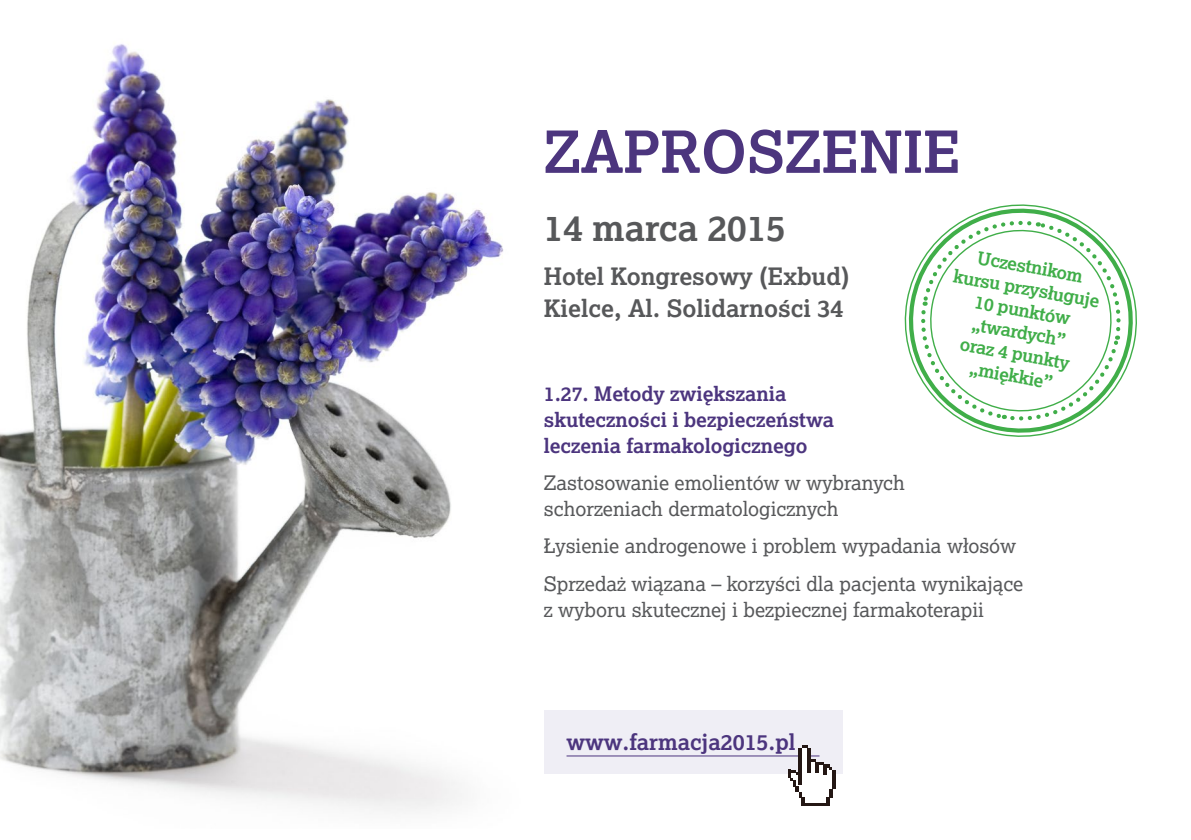
<style>
.page{position:relative;width:1191px;height:840px;background:#fff}
.page>*{position:absolute;margin:0;border:0;box-sizing:border-box;transform-origin:0 0}
.t1{font:700 58px "Lexia";color:#4c357e}
.t2{font:700 36px "Lexia";color:#57585a}
.t3{font:700 24px/32px "Lexia";color:#57585a}
.kategoria{font:700 22px "Lexia";color:#4c357e}
.t4{font:20px/26px "Lexia";color:#57585a}
.t5{font:700 20px/26px "Lexia";color:#4c357e}
.t6{font:700 18px/22px "Lexia";color:#40ae49;text-align:center}
</style>
<div class="page">
<img style="left:0;top:44px;width:503px;height:767px">
<svg style="left:904px;top:204px;width:233px;height:233px"></svg>
<svg style="left:919px;top:219px;width:203px;height:203px"></svg>
<div style="left:544px;top:710px;width:298px;height:63px;background:#efeef5"></div>
<hr style="left:566px;top:755px;width:253px;height:1px;background:#4c357e">
<hr style="left:832px;top:769px;width:3px;height:19px;background:#241714">
<hr style="left:801px;top:802px;width:29px;height:3px;background:#241714">
<svg style="left:788px;top:745px;width:45px;height:58px"></svg>
<p class="t1" style="left:544px;top:115px;width:418px">ZAPROSZENIE</p>
<p class="t2" style="left:544px;top:205px;width:243px">14 marca 2015</p>
<p class="t3" style="left:544px;top:259px;width:307px">Hotel Kongresowy (Exbud)<br>Kielce, Al. Solidarności 34</p>
<p class="t6" style="left:959px;top:242px;width:150px;rotate:10deg">Uczestnikom kursu przysługuje<br>10 punktów „twardych”<br>oraz 4 punkty „miękkie”</p>
<p class="t5" style="left:544px;top:379px;width:292px">1.27. Metody zwiększania skuteczności i bezpieczeństwa leczenia farmakologicznego</p>
<p class="t4" style="left:544px;top:469px;width:362px">Zastosowanie emolientów w wybranych schorzeniach dermatologicznych</p>
<p class="t4" style="left:544px;top:532px;width:474px">Łysienie androgenowe i problem wypadania włosów</p>
<p class="t4" style="left:544px;top:569px;width:481px">Sprzedaż wiązana – korzyści dla pacjenta wynikające z wyboru skutecznej i bezpiecznej farmakoterapii</p>
<p class="kategoria" style="left:566px;top:727px;width:231px">www.farmacja2015.pl</p>
</div>
